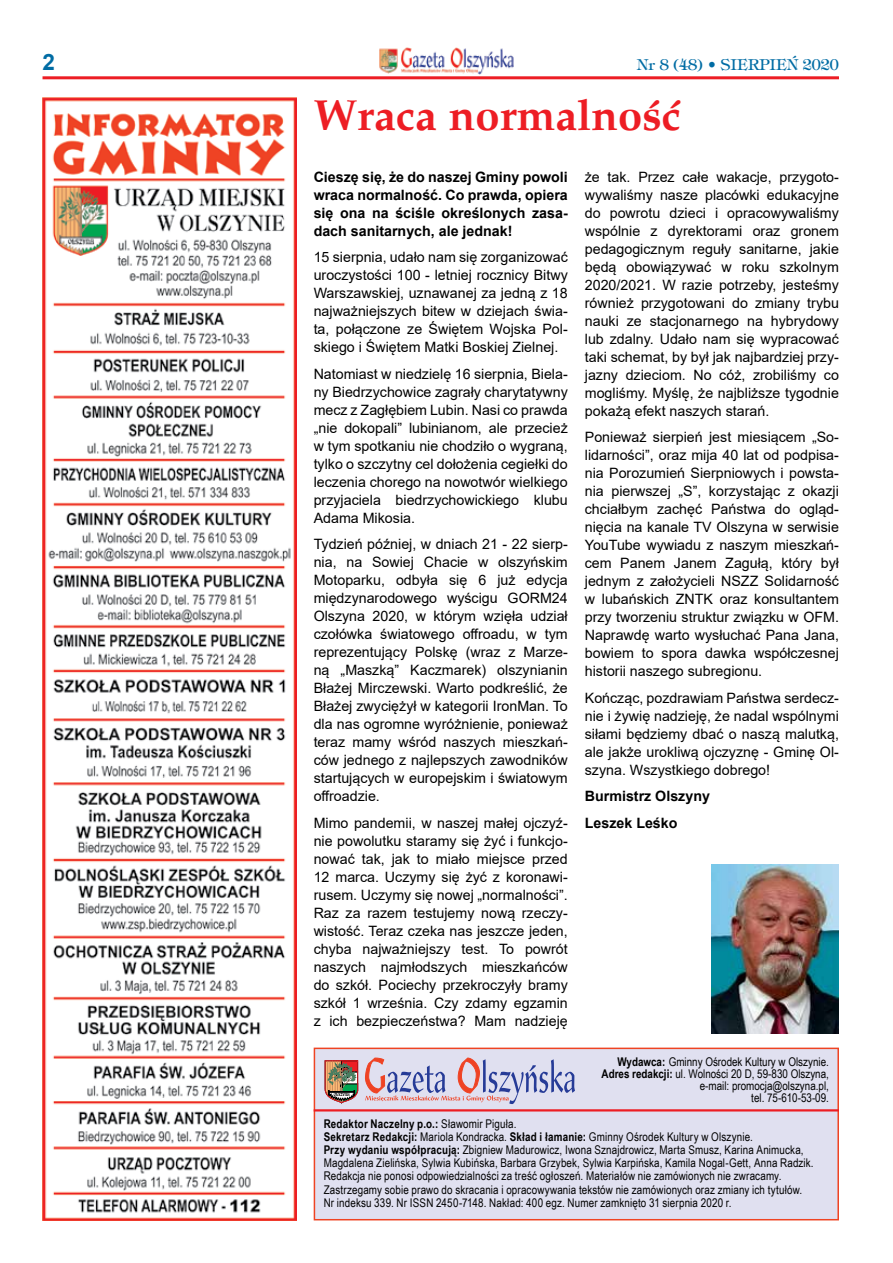
<style>
.page{position:relative;width:893px;height:1263px;background:#fff}
.page>*{position:absolute;margin:0;border:0;box-sizing:border-box;transform-origin:0 0}
.t1{font:700 43.5px "Palm Springs";color:#ed1d24}
.t2{font:700 22.5px "Arial";color:#006ca4}
.t3{font:15px "Timpani";color:#006ca4}
.t4{font:14.25px/18px "Arial";color:#000;text-align:justify}
.t5{font:700 14.25px/18px "Arial";color:#000;text-align:justify}
.t6{font:12px/13.2px "Arial Narrow";letter-spacing:.01em;color:#000;text-align:right}
.s1{font-weight:700}
</style>
<div class="page">
<img style="left:379px;top:47px;width:135px;height:28px">
<hr style="left:43px;top:76px;width:796px;height:3px;background:#ed1d24">
<img style="left:43px;top:98px;width:254px;height:1122px">
<div style="left:314px;top:1048px;width:524px;height:172px;background:#e0e0f0"></div>
<div style="left:314px;top:1047px;width:525px;height:173px;border:2px solid #ef4423"></div>
<hr style="left:314px;top:1109px;width:525px;height:2px;background:#ed1d24">
<svg style="left:325px;top:1060px;width:33px;height:44px"></svg>
<svg style="left:365px;top:1057px;width:210px;height:47px"></svg>
<img style="left:712px;top:864px;width:126px;height:169px">
<h2 class="t2" style="left:43px;top:47px;width:14px">2</h2>
<p class="t3" style="left:637px;top:55px;width:203px">Nr 8 (48) • SIERPIEŃ 2020</p>
<h1 class="t1" style="left:314px;top:89px;width:369px">Wraca normalność</h1>
<p class="t5" style="left:314px;top:168px;width:256px">Cieszę się, że do naszej Gminy powoli wraca normalność. Co prawda, opiera się ona na ściśle określonych zasa&shy;dach sanitarnych, ale jednak!</p>
<p class="t4" style="left:314px;top:248px;width:256px">15 sierpnia, udało nam się zorganizować uroczystości 100 - letniej rocznicy Bitwy Warszawskiej, uznawanej za jedną z 18 najważniejszych bitew w dziejach świa&shy;ta, połączone ze Świętem Wojska Pol&shy;skiego i Świętem Matki Boskiej Zielnej.</p>
<p class="t4" style="left:314px;top:365px;width:256px">Natomiast w niedzielę 16 sierpnia, Biela&shy;ny Biedrzychowice zagrały charytatywny mecz z Zagłębiem Lubin. Nasi co prawda „nie dokopali” lubinianom, ale przecież w tym spotkaniu nie chodziło o wygraną, tylko o szczytny cel dołożenia cegiełki do leczenia chorego na nowotwór wielkiego przyjaciela biedrzychowickiego klubu Adama Mikosia.</p>
<p class="t4" style="left:314px;top:535px;width:256px">Tydzień później, w dniach 21 - 22 sierp&shy;nia, na Sowiej Chacie w olszyńskim Motoparku, odbyła się 6 już edycja międzynarodowego wyścigu GORM24<br>Olszyna 2020, w którym wzięła udział czołówka światowego offroadu, w tym reprezentujący Polskę (wraz z Marze&shy;ną „Maszką” Kaczmarek) olszynianin Błażej Mirczewski. Warto podkreślić, że Błażej zwyciężył w kategorii IronMan. To dla nas ogromne wyróżnienie, ponieważ teraz mamy wśród naszych mieszkań&shy;ców jednego z najlepszych zawodników startujących w europejskim i światowym offroadzie.</p>
<p class="t4" style="left:314px;top:814px;width:256px">Mimo pandemii, w naszej małej ojczyź&shy;nie powolutku staramy się żyć i funkcjo&shy;nować tak, jak to miało miejsce przed 12 marca. Uczymy się żyć z koronawi&shy;rusem. Uczymy się nowej „normalności”.<br>Raz za razem testujemy nową rzeczy&shy;wistość. Teraz czeka nas jeszcze jeden, chyba najważniejszy test. To powrót naszych najmłodszych mieszkańców do szkół. Pociechy przekroczyły bramy szkół 1 września. Czy zdamy egzamin z ich bezpieczeństwa? Mam nadzieję</p>
<p class="t4" style="left:585px;top:168px;width:256px">że tak. Przez całe wakacje, przygoto&shy;wywaliśmy nasze placówki edukacyjne do powrotu dzieci i opracowywaliśmy wspólnie z dyrektorami oraz gronem pedagogicznym reguły sanitarne, jakie będą obowiązywać w roku szkolnym 2020/2021. W razie potrzeby, jesteśmy również przygotowani do zmiany trybu nauki ze stacjonarnego na hybrydowy lub zdalny. Udało nam się wypracować taki schemat, by był jak najbardziej przy&shy;jazny dzieciom. No cóż, zrobiliśmy co mogliśmy. Myślę, że najbliższe tygodnie pokażą efekt naszych starań.</p>
<p class="t4" style="left:585px;top:428px;width:256px">Ponieważ sierpień jest miesiącem „So&shy;lidarności”, oraz mija 40 lat od podpisa&shy;nia Porozumień Sierpniowych i powsta&shy;nia pierwszej „S”, korzystając z okazji chciałbym zachęć Państwa do ogląd&shy;nięcia na kanale TV Olszyna w serwisie YouTube wywiadu z naszym mieszkań&shy;cem Panem Janem Zagułą, który był jednym z założycieli NSZZ Solidarność w lubańskich ZNTK oraz konsultantem przy tworzeniu struktur związku w OFM.<br>Naprawdę warto wysłuchać Pana Jana, bowiem to spora dawka współczesnej historii naszego subregionu.</p>
<p class="t4" style="left:585px;top:689px;width:256px">Kończąc, pozdrawiam Państwa serdecz&shy;nie i żywię nadzieję, że nadal wspólnymi siłami będziemy dbać o naszą malutką, ale jakże urokliwą ojczyznę - Gminę Ol&shy;szyna. Wszystkiego dobrego!</p>
<p class="t5" style="left:585px;top:783px;width:127px;line-height:26.5px">Burmistrz Olszyny<br>Leszek Leśko</p>
<p class="t6" style="left:602px;top:1056px;width:229px;line-height:12px"><span class="s1">Wydawca:</span> Gminny Ośrodek Kultury w Olszynie.<br><span class="s1">Adres redakcji:</span> ul. Wolności 20 D, 59-830 Olszyna, e-mail: promocja@olszyna.pl,<br>tel. 75-610-53-09.</p>
<p class="t6" style="left:324px;top:1116px;width:491px;text-align:left"><span class="s1">Redaktor Naczelny p.o.:</span> Sławomir Piguła.<br><span class="s1">Sekretarz Redakcji:</span> Mariola Kondracka. <span class="s1">Skład i łamanie:</span> Gminny Ośrodek Kultury w Olszynie.<br><span class="s1">Przy wydaniu współpracują:</span> Zbigniew Madurowicz, Iwona Sznajdrowicz, Marta Smusz, Karina Animucka, Magdalena Zielińska, Sylwia Kubińska, Barbara Grzybek, Sylwia Karpińska, Kamila Nogal-Gett, Anna Radzik.<br>Redakcja nie ponosi odpowiedzialności za treść ogłoszeń. Materiałów nie zamówionych nie zwracamy.<br>Zastrzegamy sobie prawo do skracania i opracowywania tekstów nie zamówionych oraz zmiany ich tytułów.<br>Nr indeksu 339. Nr ISSN 2450-7148. Nakład: 400 egz. Numer zamknięto 31 sierpnia 2020 r.</p>
</div>
